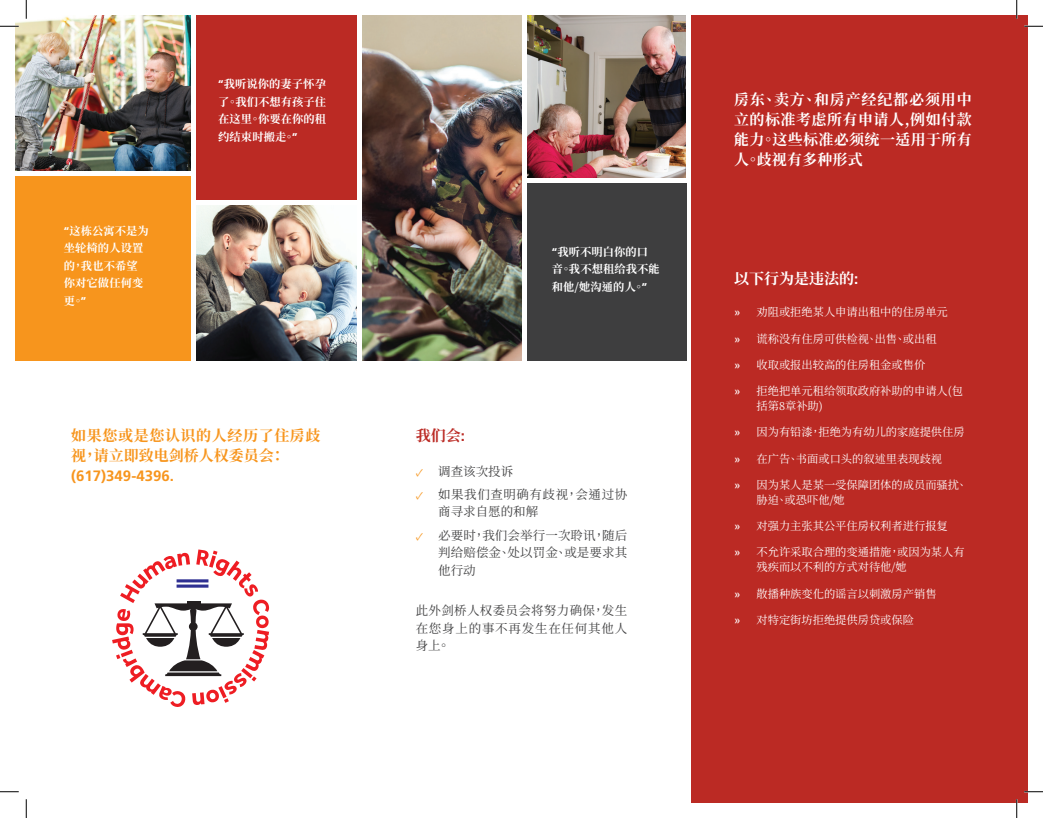
<style>
.page{position:relative;width:1043px;height:818px;background:#fff}
.page>*{position:absolute;margin:0;border:0;box-sizing:border-box;transform-origin:0 0}
.t1{font:700 15px/20px "Source Han Serif TC";letter-spacing:.025em;color:#fff;text-align:justify}
.t2{font:700 15px/20px "Source Han Serif TC";letter-spacing:.04em;color:#f7951d}
.t3{font:700 15px "Frutiger LT Std";color:#f7951d}
.t4{font:700 15px "Source Han Serif TC";color:#fff}
.t5{font:700 15px "Source Han Serif TC";color:#bb2a24}
.yellow_checks{font:12.5px/17.5px "Source Han Serif TC";letter-spacing:.025em;color:#3e3e3f;text-align:justify}
.yellow_checks-2{font:12.5px/17.5px "Source Han Serif TC";letter-spacing:.045em;color:#3e3e3f}
.t6{font:11.25px/15px "Source Han Serif TC";color:#fff}
.t7{font:700 11.25px/17.5px "Source Han Serif TC";letter-spacing:.01em;color:#fff}
.s1{font-family:"Frutiger LT Std"}
.s2{font-family:"Minion Pro";font-weight:700;font-size:11.25px;color:#f7951d}
</style>
<div class="page">
<img style="left:15px;top:15px;width:176px;height:155px">
<img style="left:362px;top:15px;width:159px;height:345px">
<img style="left:527px;top:15px;width:159px;height:162px">
<img style="left:196px;top:206px;width:160px;height:154px">
<div style="left:196px;top:15px;width:161px;height:185px;background:#bb2a24"></div>
<div style="left:691px;top:15px;width:337px;height:787px;background:#bb2a24"></div>
<div style="left:15px;top:176px;width:176px;height:185px;background:#f7951d"></div>
<div style="left:527px;top:183px;width:159px;height:178px;background:#3e3e3f"></div>
<svg style="left:112px;top:549px;width:157px;height:158px"></svg>
<hr style="left:176px;top:579px;width:32px;height:3px;background:#2e3092">
<hr style="left:176px;top:584px;width:32px;height:3px;background:#2e3092">
<svg style="left:0;top:25px;width:19px;height:2px"></svg>
<svg style="left:1024px;top:25px;width:18px;height:2px"></svg>
<svg style="left:0;top:791px;width:19px;height:1px"></svg>
<svg style="left:1024px;top:790px;width:18px;height:2px"></svg>
<svg style="left:25px;top:0;width:2px;height:19px"></svg>
<svg style="left:25px;top:799px;width:2px;height:19px"></svg>
<svg style="left:1016px;top:0;width:1px;height:19px"></svg>
<svg style="left:1015px;top:799px;width:2px;height:19px"></svg>
<p class="t7" style="left:64px;top:222px;width:86px"><span class="s1">“</span>这栋公寓不是为坐轮椅的人设置的，我也不希望你对它做任何变更。<span class="s1">”</span></p>
<p class="t7" style="left:218px;top:75px;width:109px;text-align:justify"><span class="s1">“</span>我听说你的妻子怀孕了。我们不想有孩子住在这里。你要在你的租约结束时搬走。<span class="s1">”</span></p>
<p class="t2" style="left:71px;top:426px;width:251px">如果您或是您认识的人经历了住房歧视，请立即致电剑桥人权委员会：</p>
<p class="t3" style="left:71px;top:467px;width:104px">(617)349-4396.</p>
<p class="t7" style="left:552px;top:243px;width:109px"><span class="s1">“</span>我听不明白你的口音。我不想租给我不能和他/她沟通的人。<span class="s1">”</span></p>
<p class="t5" style="left:415px;top:427px;width:51px">我们会<span class="s1">:</span></p>
<p class="yellow_checks" style="left:415px;top:462px;width:99px"><span class="s2">✓</span> 调查该次投诉</p>
<p class="yellow_checks-2" style="left:438px;top:486px;width:190px;text-indent:-22px"><span class="s2">✓</span> 如果我们查明确有歧视，会通过协商寻求自愿的和解</p>
<p class="yellow_checks" style="left:438px;top:526px;width:191px;text-indent:-22px"><span class="s2">✓</span> 必要时，我们会举行一次聆讯，随后判给赔偿金、处以罚金、或是要求其他行动</p>
<p class="yellow_checks" style="left:415px;top:602px;width:213px">此外剑桥人权委员会将努力确保，发生在您身上的事不再发生在任何其他人身上。</p>
<p class="t1" style="left:734px;top:90px;width:239px">房东、卖方、和房产经纪都必须用中立的标准考虑所有申请人,例如付款能力。这些标准必须统一适用于所有人。歧视有多种形式</p>
<p class="t4" style="left:734px;top:270px;width:126px">以下行为是违法的<span class="s1">:</span></p>
<p class="t6" style="left:734px;top:305px;width:215px"><span class="s1">»</span> 劝阻或拒绝某人申请出租中的住房单元</p>
<p class="t6" style="left:734px;top:331px;width:204px"><span class="s1">»</span> 谎称没有住房可供检视、出售、或出租</p>
<p class="t6" style="left:734px;top:357px;width:193px"><span class="s1">»</span> 收取或报出较高的住房租金或售价</p>
<p class="t6" style="left:756px;top:383px;width:208px;text-indent:-22px"><span class="s1">»</span> 拒绝把单元租给领取政府补助的申请人(包括第8章补助)</p>
<p class="t6" style="left:734px;top:425px;width:232px"><span class="s1">»</span> 因为有铅漆，拒绝为有幼儿的家庭提供住房</p>
<p class="t6" style="left:734px;top:451px;width:210px"><span class="s1">»</span> 在广告、书面或口头的叙述里表现歧视</p>
<p class="t6" style="left:756px;top:477px;width:212px;text-indent:-22px"><span class="s1">»</span> 因为某人是某一受保障团体的成员而骚扰、胁迫、或恐吓他/她</p>
<p class="t6" style="left:734px;top:518px;width:215px"><span class="s1">»</span> 对强力主张其公平住房权利者进行报复</p>
<p class="t6" style="left:756px;top:545px;width:210px;text-indent:-22px"><span class="s1">»</span> 不允许采取合理的变通措施，或因为某人有残疾而以不利的方式对待他/她</p>
<p class="t6" style="left:734px;top:586px;width:204px"><span class="s1">»</span> 散播种族变化的谣言以刺激房产销售</p>
<p class="t6" style="left:734px;top:612px;width:181px"><span class="s1">»</span> 对特定街坊拒绝提供房贷或保险</p>
</div>
